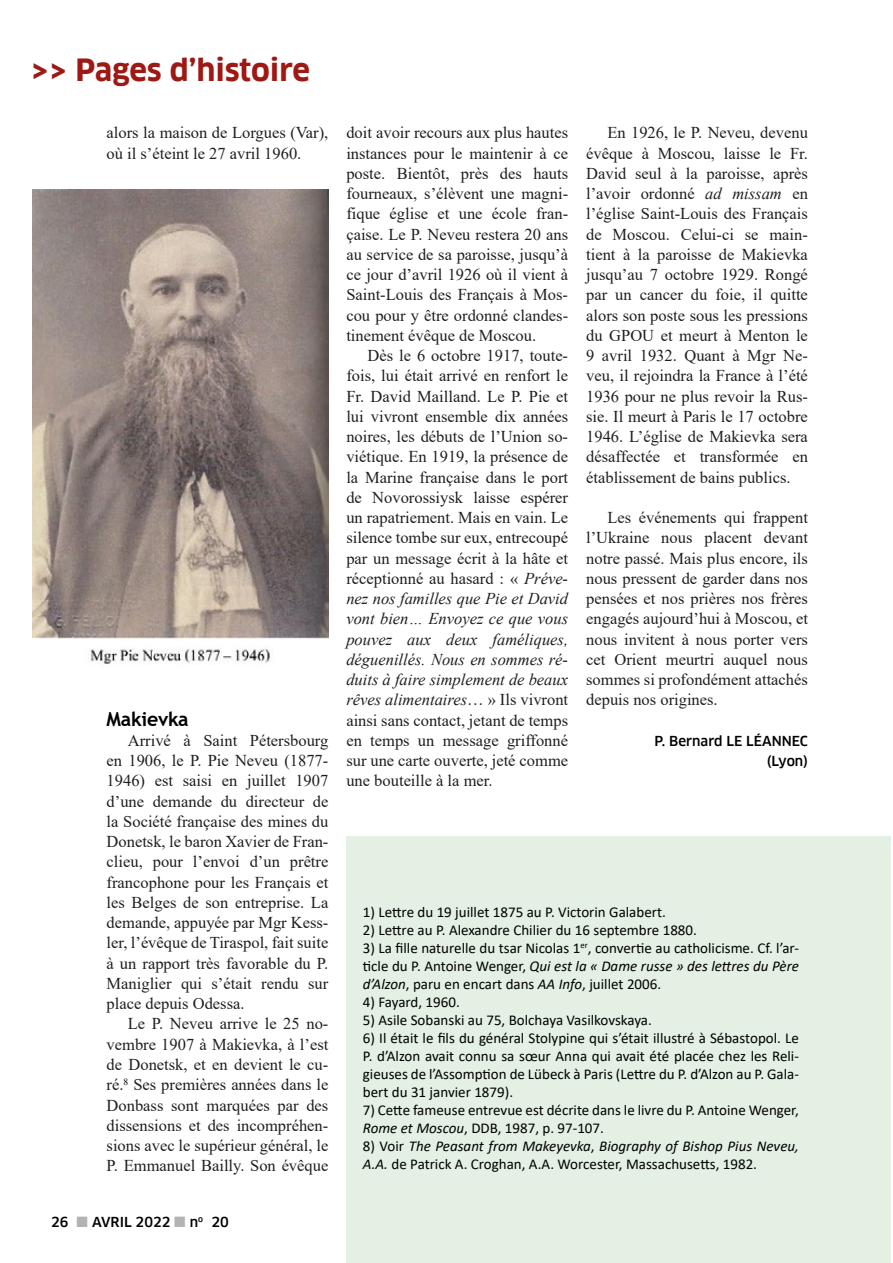
<style>
.page{position:relative;width:893px;height:1263px;background:#fff}
.page>*{position:absolute;margin:0;border:0;box-sizing:border-box;transform-origin:0 0}
.t1{font:700 30px "Clan";letter-spacing:-.005em;color:#9e1814}
.t2{font:700 19.5px "Trebuchet MS";letter-spacing:-.01em;color:#000}
.t3{font:16.5px/20.2px "Times New Roman";color:#1f1f1f;text-align:justify}
.t4{font:15px/18px "Calibri";color:#000;text-align:justify}
.t5{font:500 13.5px/20.2px "Clan";color:#000;text-align:right}
.s1{font-style:italic}
.s2{color:#b3b3b3}
</style>
<div class="page">
<div style="left:346px;top:837px;width:545px;height:426px;background:#e3f0e3"></div>
<img style="left:32px;top:190px;width:296px;height:474px">
<h1 class="t1" style="left:31px;top:53px;width:280px">&gt;&gt; Pages d’histoire</h1>
<p class="t3" style="left:107px;top:122px;width:223px">alors la maison de Lorgues (Var), où il s’éteint le 27 avril 1960.</p>
<p class="t2" style="left:107px;top:707px;width:83px">Makievka</p>
<p class="t3" style="left:107px;top:730px;width:223px;text-indent:21px">Arrivé à Saint Pétersbourg en 1906, le P. Pie Neveu (1877- 1946) est saisi en juillet 1907 d’une demande du directeur de la Société française des mines du Donetsk, le baron Xavier de Fran&shy;clieu, pour l’envoi d’un prêtre francophone pour les Français et les Belges de son entreprise. La demande, appuyée par Mgr Kess&shy;ler, l’évêque de Tiraspol, fait suite à un rapport très favorable du P.<br>Maniglier qui s’était rendu sur place depuis Odessa.</p>
<p class="t3" style="left:107px;top:1013px;width:223px;text-indent:21px">Le P. Neveu arrive le 25 no&shy;vembre 1907 à Makievka, à l’est de Donetsk, et en devient le cu&shy;ré.<sup>8</sup> Ses premières années dans le Donbass sont marquées par des dissensions et des incompréhen&shy;sions avec le supérieur général, le P. Emmanuel Bailly. Son évêque</p>
<p class="t3" style="left:346px;top:122px;width:223px">doit avoir recours aux plus hautes instances pour le maintenir à ce poste. Bientôt, près des hauts fourneaux, s’élèvent une magni&shy;fique église et une école fran&shy;çaise. Le P. Neveu restera 20 ans au service de sa paroisse, jusqu’à ce jour d’avril 1926 où il vient à Saint-Louis des Français à Mos&shy;cou pour y être ordonné clandes&shy;tinement évêque de Moscou.</p>
<p class="t3" style="left:346px;top:345px;width:223px;text-indent:21px">Dès le 6 octobre 1917, toute&shy;fois, lui était arrivé en renfort le Fr. David Mailland. Le P. Pie et lui vivront ensemble dix années noires, les débuts de l’Union so&shy;viétique. En 1919, la présence de la Marine française dans le port de Novorossiysk laisse espérer un rapatriement. Mais en vain. Le silence tombe sur eux, entrecoupé par un message écrit à la hâte et réceptionné au hasard : « <span class="s1">Préve&shy;nez nos familles que Pie et David vont bien… Envoyez ce que vous pouvez aux deux faméliques, déguenillés. Nous en sommes ré&shy;duits à faire simplement de beaux rêves alimentaires</span>… » Ils vivront ainsi sans contact, jetant de temps en temps un message griffonné sur une carte ouverte, jeté comme une bouteille à la mer.</p>
<p class="t3" style="left:586px;top:122px;width:223px;text-indent:21px">En 1926, le P. Neveu, devenu évêque à Moscou, laisse le Fr.<br>David seul à la paroisse, après l’avoir ordonné <span class="s1">ad missam</span> en l’église Saint-Louis des Français de Moscou. Celui-ci se main&shy;tient à la paroisse de Makievka jusqu’au 7 octobre 1929. Rongé par un cancer du foie, il quitte alors son poste sous les pressions du GPOU et meurt à Menton le 9 avril 1932. Quant à Mgr Ne&shy;veu, il rejoindra la France à l’été 1936 pour ne plus revoir la Rus&shy;sie. Il meurt à Paris le 17 octobre 1946. L’église de Makievka sera désaffectée et transformée en établissement de bains publics.</p>
<p class="t3" style="left:586px;top:507px;width:223px;text-indent:21px">Les événements qui frappent l’Ukraine nous placent devant notre passé. Mais plus encore, ils nous pressent de garder dans nos pensées et nos prières nos frères engagés aujourd’hui à Moscou, et nous invitent à nous porter vers cet Orient meurtri auquel nous sommes si profondément attachés depuis nos origines.</p>
<p class="t5" style="left:654px;top:731px;width:155px">P. Bernard LE LÉANNEC (Lyon)</p>
<p class="t4" style="left:363px;top:902px;width:304px">1) Lettre du 19 juillet 1875 au P. Victorin Galabert.</p>
<p class="t4" style="left:363px;top:920px;width:335px">2) Lettre au P. Alexandre Chilier du 16 septembre 1880.</p>
<p class="t4" style="left:363px;top:938px;width:438px">3) La fille naturelle du tsar Nicolas 1<sup>er</sup>, convertie au catholicisme. Cf. l’ar&shy;ticle du P. Antoine Wenger, <span class="s1">Qui est la « Dame russe » des lettres du Père d’Alzon</span>, paru en encart dans <span class="s1">AA Info</span>, juillet 2006.</p>
<p class="t4" style="left:363px;top:992px;width:98px">4) Fayard, 1960.</p>
<p class="t4" style="left:363px;top:1010px;width:291px">5) Asile Sobanski au 75, Bolchaya Vasilkovskaya.</p>
<p class="t4" style="left:363px;top:1028px;width:438px">6) Il était le fils du général Stolypine qui s’était illustré à Sébastopol. Le P. d’Alzon avait connu sa sœur Anna qui avait été placée chez les Reli&shy;gieuses de l’Assomption de Lübeck à Paris (Lettre du P. d’Alzon au P. Gala&shy;bert du 31 janvier 1879).</p>
<p class="t4" style="left:363px;top:1100px;width:438px">7) Cette fameuse entrevue est décrite dans le livre du P. Antoine Wenger,<br><span class="s1">Rome et Moscou</span>, DDB, 1987, p. 97-107.</p>
<p class="t4" style="left:363px;top:1136px;width:438px">8) Voir <span class="s1">The Peasant from Makeyevka</span>, <span class="s1">Biography of Bishop Pius Neveu,<br>A.A.</span> de Patrick A. Croghan, A.A. Worcester, Massachusetts, 1982.</p>
<p class="t5" style="left:77px;top:1211px;width:128px"><span class="s2">■</span> AVRIL 2022 <span class="s2">■</span> n<sup>o</sup></p>
<p class="t5" style="left:51px;top:1211px;width:19px">26</p>
<p class="t5" style="left:211px;top:1211px;width:19px">20</p>
</div>
